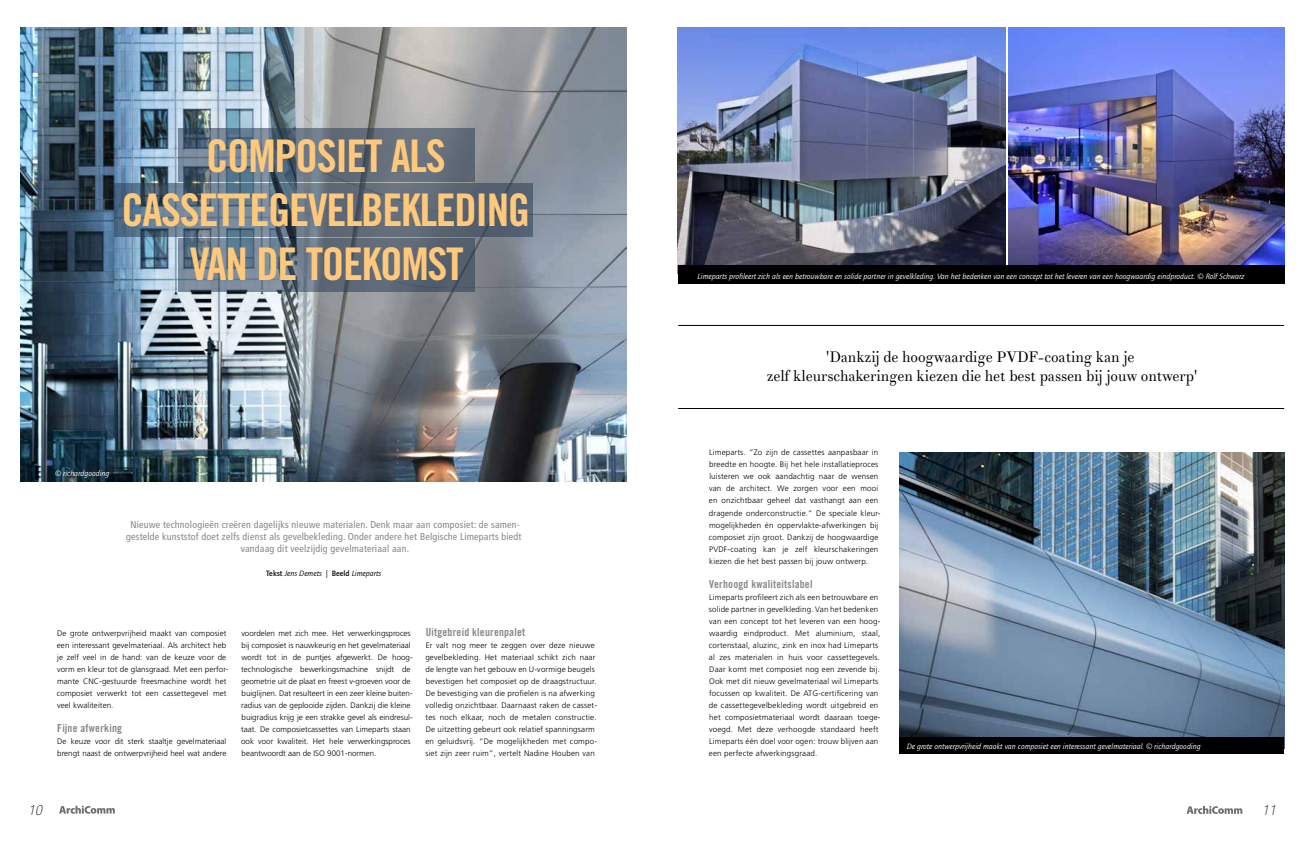
<style>
.page{position:relative;width:1304px;height:842px;background:#fff}
.page>*{position:absolute;margin:0;border:0;box-sizing:border-box;transform-origin:0 0}
.t1{font:45px/54px "Trade Gothic LT Std Bd Cn 20";letter-spacing:-.03em;color:#ffc97c;text-align:center}
.t2{font:15px/19px "Theano Didot";letter-spacing:-.01em;color:#000;text-align:center}
.t3{font:italic 100 condensed 14px "Helvetica Neue LT Std";color:#000}
.t4{font:11px "Trade Gothic LT Std Bd Cn 20";letter-spacing:.02em;color:#878787}
.t5{font:condensed 10px/12px "Frutiger LT Std";letter-spacing:.02em;color:#878787;text-align:center}
.t6{font:300 8px/12px "Frutiger LT Std";letter-spacing:.02em;color:#000}
.t7{font:300 8px/12px "Frutiger LT Std";color:#000}
.t8{font:italic 8px "Quay Sans ITC Std";color:#fff}
.t9{font:italic 8px "Quay Sans ITC Std";color:#000}
.s1{font-weight:500;font-style:normal}
</style>
<div class="page">
<svg style="left:1187px;top:806px;width:55px;height:8px"></svg>
<svg style="left:59px;top:806px;width:56px;height:8px"></svg>
<img style="left:21px;top:27px;width:606px;height:455px">
<svg style="left:179px;top:128px;width:296px;height:54px;background:#616f7e"></svg>
<svg style="left:115px;top:183px;width:418px;height:54px;background:#5c6c7c"></svg>
<svg style="left:179px;top:238px;width:296px;height:54px;background:#606f7e"></svg>
<hr style="left:678px;top:325px;width:606px;height:1px;background:#000">
<hr style="left:678px;top:408px;width:606px;height:1px;background:#000">
<img style="left:900px;top:453px;width:384px;height:284px">
<div style="left:900px;top:737px;width:384px;height:17px;background:#000"></div>
<img style="left:678px;top:27px;width:328px;height:238px">
<img style="left:1009px;top:27px;width:275px;height:238px">
<div style="left:678px;top:265px;width:606px;height:19px;background:#000"></div>
<h1 class="t1" style="left:121px;top:128px;width:410px">COMPOSIET ALS<br>CASSETTEGEVELBEKLEDING<br>VAN DE TOEKOMST</h1>
<p class="t8" style="left:55px;top:469px;width:56px">© richardgooding</p>
<p class="t5" style="left:126px;top:518px;width:397px">Nieuwe technologieën creëren dagelijks nieuwe materialen. Denk maar aan composiet: de samen&shy;gestelde kunststof doet zelfs dienst als gevelbekleding. Onder andere het Belgische Limeparts biedt vandaag dit veelzijdig gevelmateriaal aan.</p>
<p class="t9" style="left:266px;top:568px;width:117px"><span class="s1">Tekst</span> Jens Demets | <span class="s1">Beeld</span> Limeparts</p>
<p class="t6" style="left:57px;top:627px;width:173px">De grote ontwerpvrijheid maakt van composiet een interessant gevelmateriaal. Als architect heb je zelf veel in de hand: van de keuze voor de vorm en kleur tot de glansgraad. Met een perfor&shy;mante CNC-gestuurde freesmachine wordt het composiet verwerkt tot een cassettegevel met veel kwaliteiten.</p>
<h3 class="t4" style="left:57px;top:721px;width:66px">Fijne afwerking</h3>
<p class="t7" style="left:57px;top:735px;width:171px">De keuze voor dit sterk staaltje gevelmateriaal brengt naast de ontwerpvrijheid heel wat andere</p>
<p class="t7" style="left:241px;top:627px;width:173px">voordelen met zich mee. Het verwerkingsproces bij composiet is nauwkeurig en het gevelmateriaal wordt tot in de puntjes afgewerkt. De hoog&shy;technologische bewerkingsmachine snijdt de geometrie uit de plaat en freest v-groeven voor de buiglijnen. Dat resulteert in een zeer kleine buiten&shy;radius van de geplooide zijden. Dankzij die kleine buigradius krijg je een strakke gevel als eindresul&shy;taat. De composietcassettes van Limeparts staan ook voor kwaliteit. Het hele verwerkingsproces beantwoordt aan de ISO 9001-normen.</p>
<h3 class="t4" style="left:426px;top:625px;width:101px">Uitgebreid kleurenpalet</h3>
<p class="t6" style="left:425px;top:639px;width:173px">Er valt nog meer te zeggen over deze nieuwe gevelbekleding. Het materiaal schikt zich naar de lengte van het gebouw en U-vormige beugels bevestigen het composiet op de draagstructuur.<br>De bevestiging van die profielen is na afwerking volledig onzichtbaar. Daarnaast raken de casset&shy;tes noch elkaar, noch de metalen constructie.<br>De uitzetting gebeurt ook relatief spanningsarm en geluidsvrij. “De mogelijkheden met compo&shy;siet zijn zeer ruim”, vertelt Nadine Houben van</p>
<p class="t8" style="left:698px;top:271px;width:548px">Limeparts profileert zich als een betrouwbare en solide partner in gevelkleding. Van het bedenken van een concept tot het leveren van een hoogwaardig eindproduct. © Rolf Schwarz</p>
<h2 class="t2" style="left:767px;top:348px;width:432px">'Dankzij de hoogwaardige PVDF-coating kan je<br>zelf kleurschakeringen kiezen die het best passen bij jouw ontwerp'</h2>
<p class="t6" style="left:709px;top:447px;width:173px">Limeparts. “Zo zijn de cassettes aanpasbaar in breedte en hoogte. Bij het hele installatieproces luisteren we ook aandachtig naar de wensen van de architect. We zorgen voor een mooi en onzichtbaar geheel dat vasthangt aan een dragende onderconstructie.” De speciale kleur&shy;mogelijkheden én oppervlakte-afwerkingen bij composiet zijn groot. Dankzij de hoogwaardige PVDF-coating kan je zelf kleurschakeringen kiezen die het best passen bij jouw ontwerp.</p>
<h3 class="t4" style="left:709px;top:577px;width:105px">Verhoogd kwaliteitslabel</h3>
<p class="t6" style="left:709px;top:591px;width:173px">Limeparts profileert zich als een betrouwbare en solide partner in gevelkleding. Van het bedenken van een concept tot het leveren van een hoog&shy;waardig eindproduct. Met aluminium, staal, cortenstaal, aluzinc, zink en inox had Limeparts al zes materialen in huis voor cassettegevels.<br>Daar komt met composiet nog een zevende bij.<br>Ook met dit nieuw gevelmateriaal wil Limeparts focussen op kwaliteit. De ATG-certificering van de cassettegevelbekleding wordt uitgebreid en het composietmateriaal wordt daaraan toege&shy;voegd. Met deze verhoogde standaard heeft Limeparts één doel voor ogen: trouw blijven aan een perfecte afwerkingsgraad.</p>
<p class="t8" style="left:907px;top:741px;width:295px">De grote ontwerpvrijheid maakt van composiet een interessant gevelmateriaal. © richardgooding</p>
<h3 class="t3" style="left:28px;top:802px;width:15px">10</h3>
<h3 class="t3" style="left:1262px;top:802px;width:15px">11</h3>
</div>
